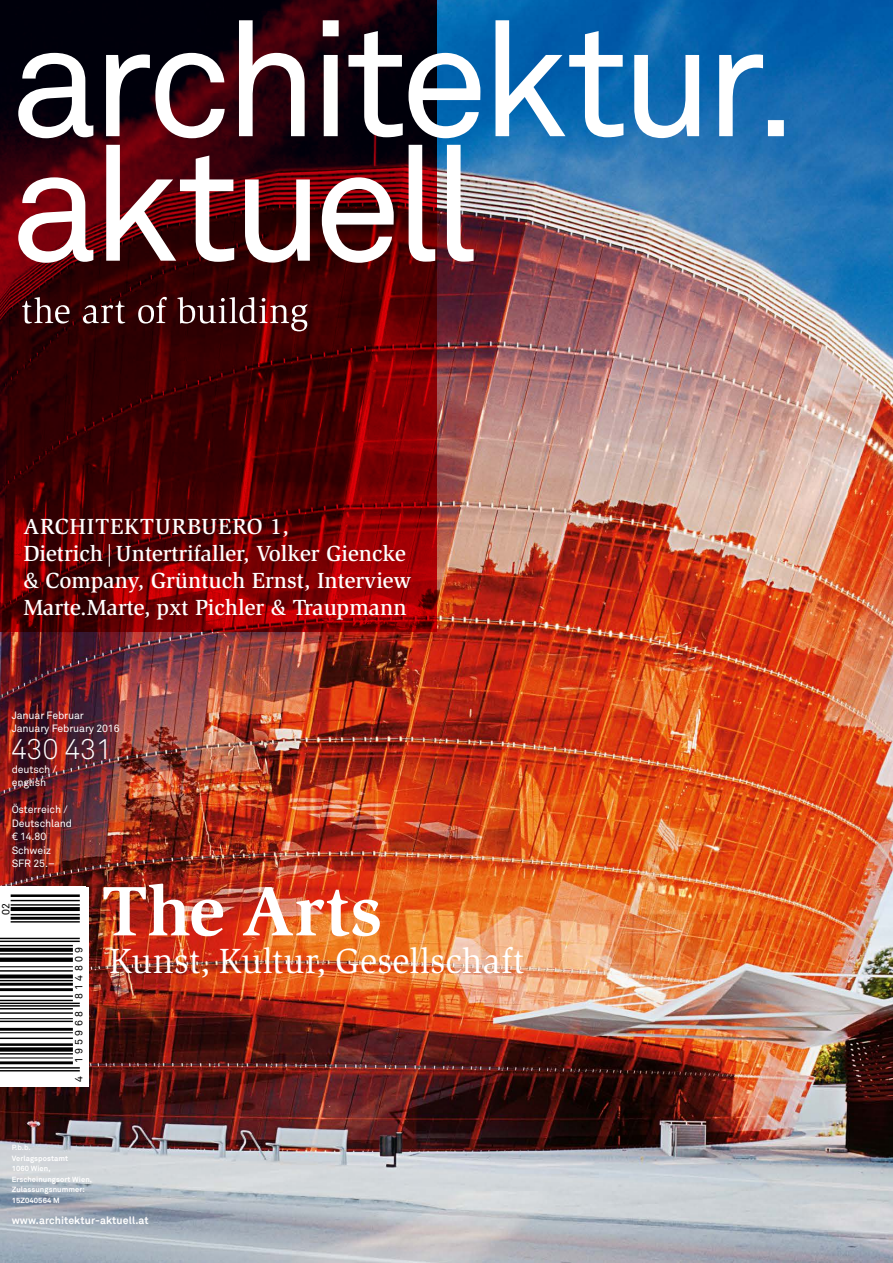
<style>
.page{position:relative;width:893px;height:1263px;background:#fff}
.page>*{position:absolute;margin:0;border:0;box-sizing:border-box;transform-origin:0 0}
.t1{font:700 72px "Slimbach Std";letter-spacing:.005em;color:#fff}
.t2{font:36px "Slimbach Std";color:#fff}
.t3{font:28.5px "Akkurat Light Pro";letter-spacing:-.01em;color:#fff}
.t4{font:500 22.5px/27px "Slimbach Std";color:#fff}
.t5{font:10.5px/13.5px "Akkurat Pro";letter-spacing:-.01em;color:#fff}
.t6{font:700 10.5px "Akkurat";letter-spacing:.01em;color:#fff}
.t7{font:10.5px "Akkurat Pro";letter-spacing:.32em;color:#000}
.t8{font:700 7.5px/10.5px "Akkurat";letter-spacing:.01em;color:#fff}
</style>
<div class="page">
<img style="left:0;top:0;width:893px;height:1263px">
<svg style="left:0;top:0;width:437px;height:631px;background:#530003"></svg>
<svg style="left:22px;top:297px;width:286px;height:34px;background:#582c2e"></svg>
<svg style="left:18px;top:145px;width:456px;height:118px"></svg>
<svg style="left:18px;top:20px;width:766px;height:118px"></svg>
<div style="left:0;top:887px;width:88px;height:199px;background:#fff"></div>
<img style="left:0;top:894px;width:80px;height:178px">
<p class="t4" style="left:23px;top:513px;width:390px">ARCHITEKTURBUERO 1, Dietrich|Untertrifaller, Volker Giencke &amp; Company, Grüntuch Ernst, Interview Marte.Marte, pxt Pichler &amp; Traupmann</p>
<p class="t5" style="left:12px;top:708px;width:109px">Januar Februar<br>January February 2016</p>
<p class="t3" style="left:11px;top:732px;width:103px">430 431</p>
<p class="t5" style="left:12px;top:762px;width:47px">deutsch / english</p>
<p class="t5" style="left:12px;top:803px;width:62px">Österreich /<br>Deutschland € 14.80<br>Schweiz<br>SFR 25.–</p>
<h1 class="t1" style="left:102px;top:868px;width:282px">The Arts</h1>
<h2 class="t2" style="left:109px;top:940px;width:417px">Kunst, Kultur, Gesellschaft</h2>
<p class="t7" style="left:0;top:915px;width:13px;rotate:-90deg">02</p>
<p class="t7" style="left:73px;top:999px;width:53px;rotate:-90deg">814809</p>
<p class="t7" style="left:73px;top:1063px;width:53px;rotate:-90deg">195968</p>
<p class="t7" style="left:73px;top:1082px;width:7px;rotate:-90deg">4</p>
<p class="t8" style="left:12px;top:1142px;width:82px">P.b.b.<br>Verlagspostamt<br>1060 Wien,<br>Erscheinungsort Wien,<br>Zulassungsnummer:<br>15Z040564 M</p>
<p class="t6" style="left:12px;top:1213px;width:139px">www.architektur-aktuell.at</p>
</div>
